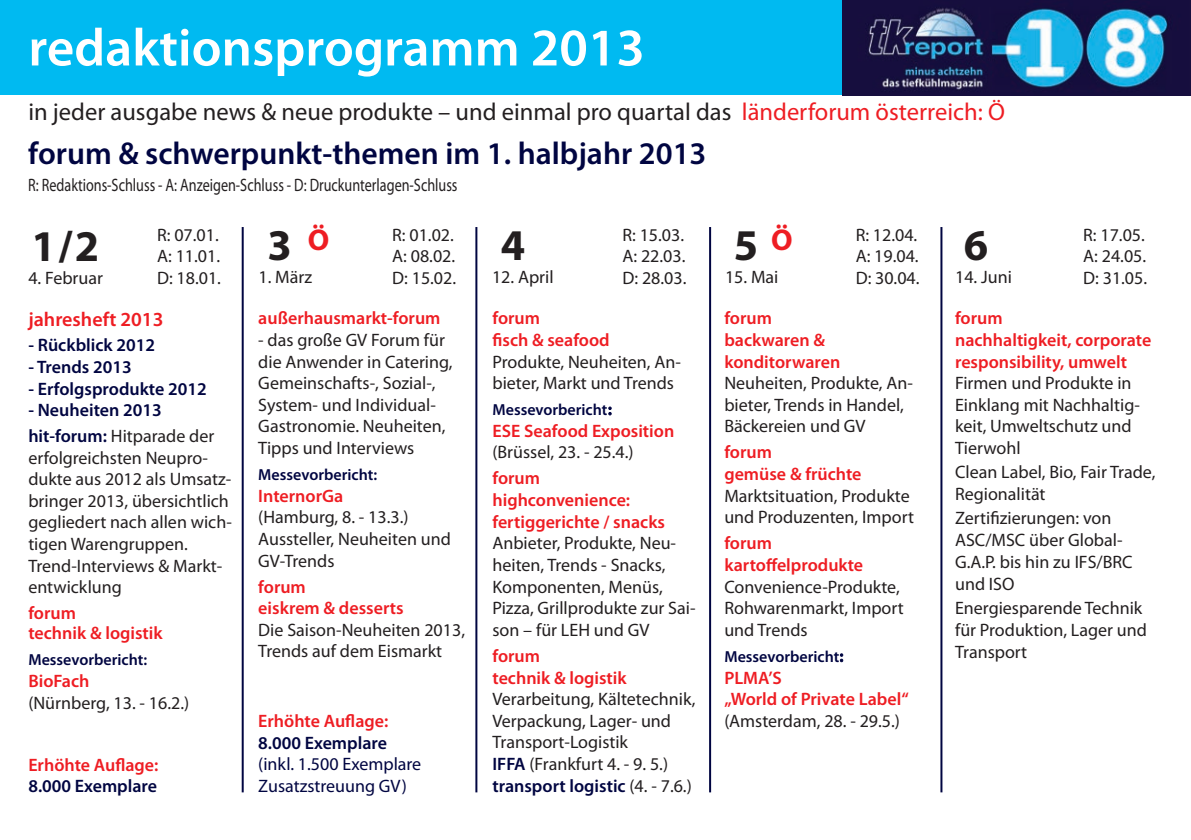
<style>
.page{position:relative;width:1191px;height:840px;background:#fff}
.page>*{position:absolute;margin:0;border:0;box-sizing:border-box;transform-origin:0 0}
.t1{font:600 53.2px "Myriad Pro";color:#fff}
.t2{font:700 44px "Myriad Pro";color:#231f20}
.t3{font:600 31.6px "Myriad Pro";color:#000541}
.t4{font:700 30px "Myriad Pro";color:#ee1d23}
.t5{font:24.6px "Myriad Pro";color:#231f20}
.t6{font:600 20px "Myriad Pro";color:#ee1d23}
.t7{font:18px/21.6px "Myriad Pro";color:#231f20}
.t8{font:600 18px/21.6px "Myriad Pro";color:#ee1d23}
.t9{font:600 18px/25.6px "Myriad Pro";color:#000541}
.t10{font:18px "Myriad Pro";color:#231f20;scale:.79 1}
.t11{font:18px/21.6px "Myriad Pro";color:#000541}
.t12{font:600 16px "Myriad Pro";color:#000541}
.s1{color:#ee1d23}
.s2{font-weight:400;color:#231f20}
.s3{font-weight:600;color:#000541}
</style>
<div class="page">
<hr style="left:242px;top:227px;width:2px;height:565px;background:#000541">
<hr style="left:475px;top:227px;width:2px;height:565px;background:#000541">
<hr style="left:709px;top:227px;width:2px;height:565px;background:#000541">
<hr style="left:940px;top:227px;width:2px;height:565px;background:#000541">
<div style="left:0;top:0;width:969px;height:95px;background:#00baf1"></div>
<img style="left:843px;top:0;width:348px;height:95px">
<h1 class="t1" style="left:28px;top:28px;width:618px">redaktionsprogramm 2013</h1>
<h3 class="t5" style="left:28px;top:103px;width:978px">in jeder ausgabe news &amp; neue produkte – und einmal pro quartal das <span class="s1">länderforum österreich: Ö</span></h3>
<h3 class="t3" style="left:28px;top:141px;width:679px">forum &amp; schwerpunkt-themen im 1. halbjahr 2013</h3>
<p class="t10" style="left:28px;top:178px;width:545px">R: Redaktions-Schluss - A: Anzeigen-Schluss - D: Druckunterlagen-Schluss</p>
<h2 class="t2" style="left:267px;top:229px;width:26px">3</h2>
<p class="t7" style="left:258px;top:267px;width:55px">1. März</p>
<h3 class="t4" style="left:308px;top:228px;width:23px">Ö</h3>
<h3 class="t4" style="left:771px;top:228px;width:23px">Ö</h3>
<p class="t7" style="left:157px;top:225px;width:65px">R: 07.01.<br>A: 11.01.<br>D: 18.01.</p>
<p class="t7" style="left:392px;top:225px;width:65px">R: 01.02.<br>A: 08.02.<br>D: 15.02.</p>
<p class="t7" style="left:622px;top:225px;width:65px">R: 15.03.<br>A: 22.03.<br>D: 28.03.</p>
<p class="t7" style="left:855px;top:225px;width:65px">R: 12.04.<br>A: 19.04.<br>D: 30.04.</p>
<p class="t7" style="left:1083px;top:225px;width:65px">R: 17.05.<br>A: 24.05.<br>D: 31.05.</p>
<h2 class="t2" style="left:32px;top:229px;width:69px">1/2</h2>
<p class="t7" style="left:28px;top:268px;width:76px">4. Februar</p>
<p class="t6" style="left:28px;top:311px;width:137px">jahresheft 2013</p>
<p class="t9" style="left:28px;top:334px;width:128px">- Rückblick 2012</p>
<p class="t9" style="left:28px;top:355px;width:105px">- Trends 2013</p>
<p class="t9" style="left:28px;top:377px;width:180px">- Erfolgsprodukte 2012</p>
<p class="t9" style="left:28px;top:398px;width:187px">- Neuheiten 2013 hit-forum: <span class="s2">Hitparade der</span></p>
<p class="t7" style="left:28px;top:448px;width:205px">erfolgreichsten Neupro&shy;dukte aus 2012 als Umsatz&shy;bringer 2013, übersichtlich gegliedert nach allen wich&shy;tigen Warengruppen.<br>Trend-Interviews &amp; Markt&shy;entwicklung</p>
<p class="t8" style="left:28px;top:604px;width:136px;line-height:20px">forum<br>technik &amp; logistik</p>
<p class="t12" style="left:28px;top:653px;width:120px">Messevorbericht:</p>
<p class="t8" style="left:28px;top:671px;width:63px">BioFach</p>
<p class="t7" style="left:28px;top:692px;width:162px">(Nürnberg, 13. - 16.2.)</p>
<h2 class="t2" style="left:964px;top:229px;width:26px">6</h2>
<p class="t7" style="left:955px;top:267px;width:58px">14. Juni</p>
<h2 class="t2" style="left:501px;top:229px;width:26px">4</h2>
<p class="t7" style="left:492px;top:267px;width:63px">12. April</p>
<h2 class="t2" style="left:734px;top:229px;width:26px">5</h2>
<p class="t7" style="left:725px;top:267px;width:55px">15. Mai</p>
<p class="t8" style="left:258px;top:309px;width:184px">außerhausmarkt-forum</p>
<p class="t7" style="left:258px;top:330px;width:196px">- das große GV Forum für die Anwender in Cate ring,<br>Gemeinschafts-, Sozial-,<br>System- und Individual-<br>Gastronomie. Neuheiten,<br>Tipps und Interviews</p>
<p class="t12" style="left:258px;top:468px;width:120px">Messevorbericht:</p>
<p class="t8" style="left:258px;top:486px;width:87px">InternorGa</p>
<p class="t7" style="left:258px;top:507px;width:194px">(Hamburg, 8. - 13.3.)<br>Aussteller, Neuheiten und<br>GV-Trends</p>
<p class="t8" style="left:258px;top:577px;width:147px">forum<br>eiskrem &amp; desserts</p>
<p class="t7" style="left:258px;top:620px;width:208px">Die Saison-Neuheiten 2013,<br>Trends auf dem Eismarkt</p>
<p class="t8" style="left:724px;top:309px;width:118px">forum backwaren &amp; konditorwaren</p>
<p class="t7" style="left:724px;top:373px;width:190px">Neuheiten, Produkte, An&shy;bieter, Trends in Handel,<br>Bäckereien und GV</p>
<p class="t8" style="left:724px;top:443px;width:139px">forum<br>gemüse &amp; früchte</p>
<p class="t7" style="left:724px;top:486px;width:191px">Marktsituation, Produkte und Produzenten, Import</p>
<p class="t8" style="left:724px;top:533px;width:140px">forum kartoffelprodukte</p>
<p class="t7" style="left:724px;top:577px;width:181px">Convenience-Produkte,<br>Rohwarenmarkt, Import und Trends</p>
<p class="t12" style="left:724px;top:650px;width:120px">Messevorbericht:</p>
<p class="t8" style="left:724px;top:667px;width:186px">PLMA’S<br>„World of Private Label“</p>
<p class="t7" style="left:724px;top:711px;width:177px">(Amsterdam, 28. - 29.5.)</p>
<p class="t8" style="left:955px;top:309px;width:198px">forum<br>nachhaltigkeit, corporate responsibility, umwelt</p>
<p class="t7" style="left:955px;top:373px;width:186px">Firmen und Produkte in<br>Einklang mit Nachhaltig&shy;keit, Umweltschutz und<br>Tierwohl</p>
<p class="t7" style="left:955px;top:462px;width:202px">Clean Label, Bio, Fair Trade,<br>Regionalität</p>
<p class="t7" style="left:955px;top:508px;width:179px">Zertifizierungen: von<br>ASC/MSC über Global-<br>G.A.P. bis hin zu IFS/BRC und ISO</p>
<p class="t7" style="left:955px;top:598px;width:193px">Energiesparende Technik für Produktion, Lager und<br>Transport</p>
<p class="t8" style="left:492px;top:309px;width:119px">forum<br>fisch &amp; seafood</p>
<p class="t7" style="left:492px;top:352px;width:190px">Produkte, Neuheiten, An&shy;bieter, Markt und Trends</p>
<p class="t12" style="left:492px;top:403px;width:121px">Messevorbericht:</p>
<p class="t8" style="left:492px;top:421px;width:183px">ESE Seafood Exposition</p>
<p class="t7" style="left:492px;top:443px;width:143px">(Brüssel, 23. - 25.4.)</p>
<p class="t8" style="left:492px;top:469px;width:174px">forum highconvenience: fertiggerichte / snacks</p>
<p class="t7" style="left:492px;top:533px;width:205px">Anbieter, Produkte, Neu - heiten, Trends - Snacks,<br>Komponenten, Menüs,<br>Pizza, Grillprodukte zur Sai&shy;son – für LEH und GV</p>
<p class="t8" style="left:492px;top:646px;width:136px">forum<br>technik &amp; logistik</p>
<p class="t7" style="left:492px;top:689px;width:204px">Verarbeitung, Kältetechnik,<br>Verpackung, Lager- und<br>Transport-Logistik<br><span class="s3">IFFA</span> (Frankfurt 4. - 9. 5.) <span class="s3">transport logistic</span> (4. - 7.6.)</p>
<p class="t8" style="left:258px;top:711px;width:132px">Erhöhte Auflage:</p>
<p class="t9" style="left:258px;top:731px;width:130px">8.000 Exemplare</p>
<p class="t11" style="left:258px;top:754px;width:164px">(inkl. 1.500 Exemplare<br>Zusatzstreuung GV)</p>
<p class="t8" style="left:28px;top:754px;width:132px">Erhöhte Auflage:</p>
<p class="t9" style="left:28px;top:774px;width:130px">8.000 Exemplare</p>
</div>
